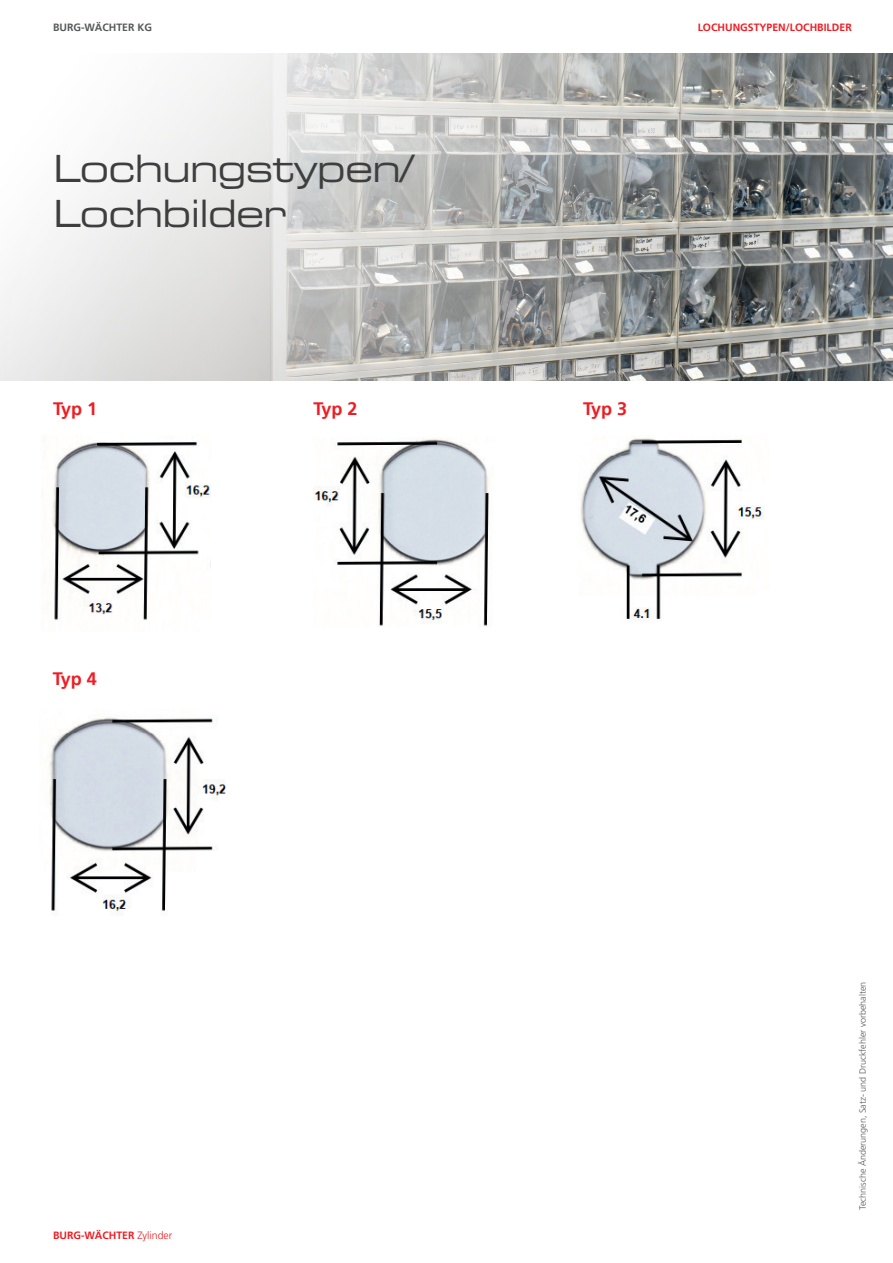
<style>
.page{position:relative;width:893px;height:1263px;background:#fff}
.page>*{position:absolute;margin:0;border:0;box-sizing:border-box;transform-origin:0 0}
.t1{font:37.5px/45px "Eurostile LT Std Ex 2";letter-spacing:-.02em;color:#3e3e3f}
.t2{font:700 18px "Frutiger LT Pro";letter-spacing:-.055em;color:#ee1d23}
.t3{font:700 10.5px "Frutiger LT Pro";color:#ee1d23}
.t4{font:700 10.5px "Frutiger LT Pro";color:#57585a}
.t5{font:300 9px "Frutiger LT Pro";color:#57585a}
.s1{font-weight:300}
</style>
<div class="page">
<img style="left:0;top:53px;width:893px;height:328px">
<img style="left:42px;top:441px;width:168px;height:179px">
<img style="left:580px;top:438px;width:184px;height:183px">
<img style="left:314px;top:438px;width:175px;height:188px">
<img style="left:49px;top:717px;width:177px;height:199px">
<p class="t4" style="left:53px;top:21px;width:100px">BURG-WÄCHTER KG</p>
<h1 class="t1" style="left:53px;top:146px;width:362px">Lochungstypen/<br>Lochbilder</h1>
<h2 class="t2" style="left:53px;top:398px;width:46px">Typ 1</h2>
<h2 class="t2" style="left:313px;top:398px;width:46px">Typ 2</h2>
<h2 class="t2" style="left:583px;top:398px;width:46px">Typ 3</h2>
<p class="t3" style="left:698px;top:21px;width:156px">LOCHUNGSTYPEN/LOCHBILDER</p>
<h2 class="t2" style="left:53px;top:668px;width:46px">Typ 4</h2>
<p class="t3" style="left:53px;top:1229px;width:121px">BURG-WÄCHTER <span class="s1">Zylinder</span></p>
<p class="t5" style="left:857px;top:1210px;width:230px;rotate:-90deg">Technische Änderungen, Satz- und Druckfehler vorbehalten</p>
</div>
